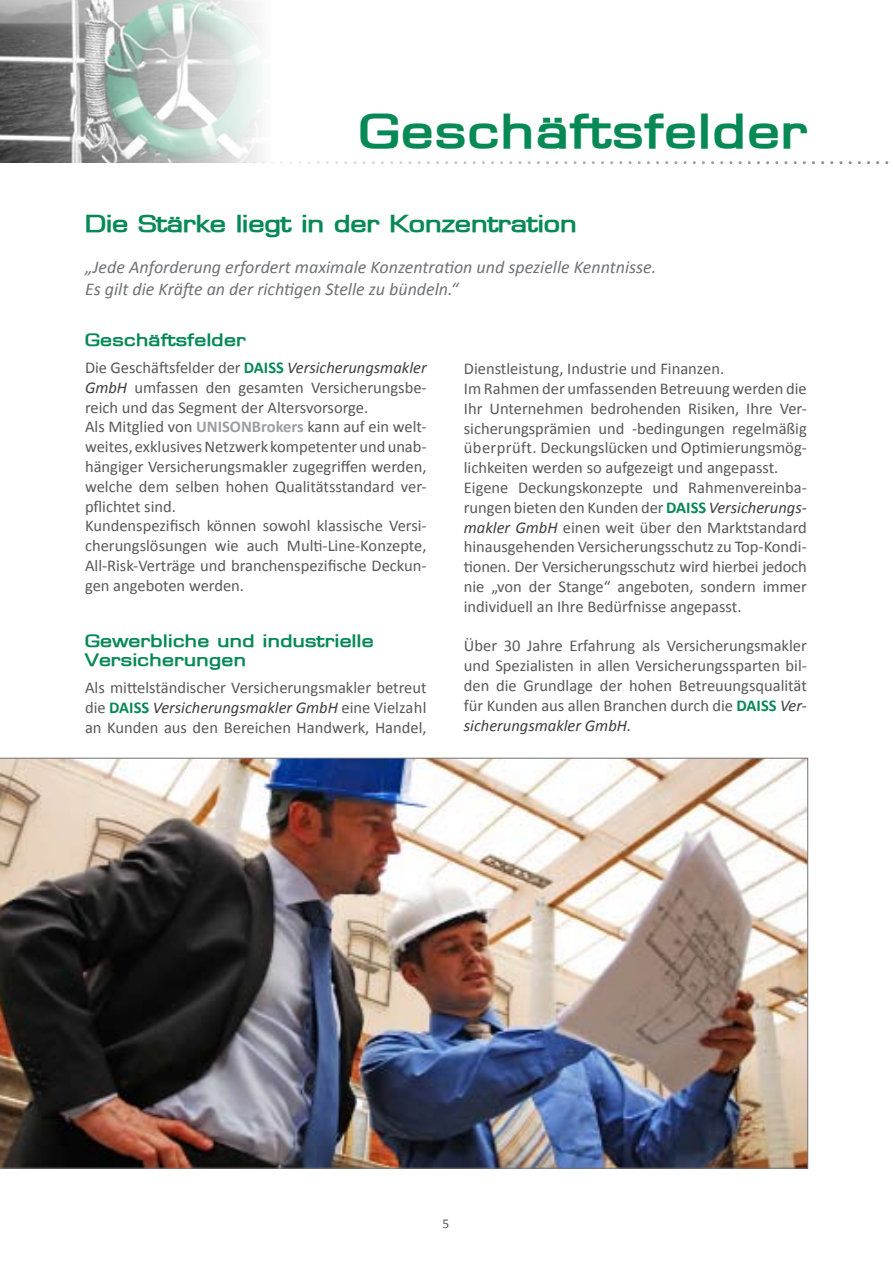
<style>
.page{position:relative;width:893px;height:1263px;background:#fff}
.page>*{position:absolute;margin:0;border:0;box-sizing:border-box;transform-origin:0 0}
.t1{font:700 45px "Eurasia Extended";letter-spacing:.04em;color:#068955}
.t2{font:700 22.5px "Eurasia Extended";color:#068955}
.t3{font:italic 18px/21.6px "Calibri";color:#707173}
.t4{font:16.5px/19.8px "Calibri";color:#58585a}
.t5{font:700 16.5px/19.8px "Eurasia Extended";letter-spacing:.025em;color:#068955}
.t6{font:13.5px "Calibri";color:#58585a}
.s1{font-weight:700;color:#068955}
.s2{font-style:italic;color:#3e3e40}
.s3{font-weight:700;color:#9c9d9f}
</style>
<div class="page">
<img style="left:0;top:0;width:262px;height:163px">
<img style="left:0;top:758px;width:808px;height:410px">
<svg style="left:23px;top:161px;width:866px;height:3px"></svg>
<h1 class="t1" style="left:359px;top:101px;width:449px">Geschäftsfelder</h1>
<h2 class="t2" style="left:85px;top:209px;width:493px">Die Stärke liegt in der Konzentration</h2>
<p class="t3" style="left:85px;top:255px;width:573px">„Jede Anforderung erfordert maximale Konzentration und spezielle Kenntnisse.<br>Es gilt die Kräfte an der richtigen Stelle zu bündeln.“</p>
<p class="t5" style="left:85px;top:330px;width:162px">Geschäftsfelder</p>
<p class="t4" style="left:85px;top:357px;width:343px">Die Geschäftsfelder der <span class="s1">DAISS</span> <span class="s2">Versicherungsmakler GmbH</span> umfassen den gesamten Versicherungsbe&shy;reich und das Segment der Altersvorsorge.<br>Als Mitglied von <span class="s3">UNISONBrokers</span> kann auf ein welt&shy;weites, exklusives Netzwerk kompetenter und unab&shy;hängiger Versicherungsmakler zugegriffen werden, welche dem selben hohen Qualitätsstandard ver&shy;pflichtet sind.<br>Kundenspezifisch können sowohl klassische Versi&shy;cherungslösungen wie auch Multi-Line-Konzepte, All-Risk-Verträge und branchenspezifische Deckun&shy;gen angeboten werden.</p>
<p class="t5" style="left:85px;top:630px;width:290px">Gewerbliche und industrielle<br>Versicherungen</p>
<p class="t4" style="left:85px;top:677px;width:343px;text-align:justify">Als mittelständischer Versicherungsmakler betreut die <span class="s1">DAISS</span> <span class="s2">Versicherungsmakler GmbH</span> eine Vielzahl an Kunden aus den Bereichen Handwerk, Handel,</p>
<p class="t4" style="left:464px;top:358px;width:345px">Dienstleistung, Industrie und Finanzen.<br>Im Rahmen der umfassenden Betreuung werden die Ihr Unternehmen bedrohenden Risiken, Ihre Ver&shy;sicherungsprämien und -bedingungen regelmäßig überprüft. Deckungslücken und Optimierungsmög&shy;lichkeiten werden so aufgezeigt und angepasst.<br>Eigene Deckungskonzepte und Rahmenvereinba&shy;rungen bieten den Kunden der <span class="s1">DAISS</span> <span class="s2">Versicherungs&shy;makler GmbH</span> einen weit über den Marktstandard hinausgehenden Versicherungsschutz zu Top-Kondi&shy;tionen. Der Versicherungsschutz wird hierbei jedoch nie „von der Stange“ angeboten, sondern immer individuell an Ihre Bedürfnisse angepasst.</p>
<p class="t4" style="left:464px;top:635px;width:345px;text-align:justify">Über 30 Jahre Erfahrung als Versicherungsmakler und Spezialisten in allen Versicherungssparten bil&shy;den die Grundlage der hohen Betreuungsqualität für Kunden aus allen Branchen durch die <span class="s1">DAISS</span> <span class="s2">Ver&shy;sicherungsmakler GmbH.</span></p>
<p class="t6" style="left:442px;top:1215px;width:8px">5</p>
</div>
